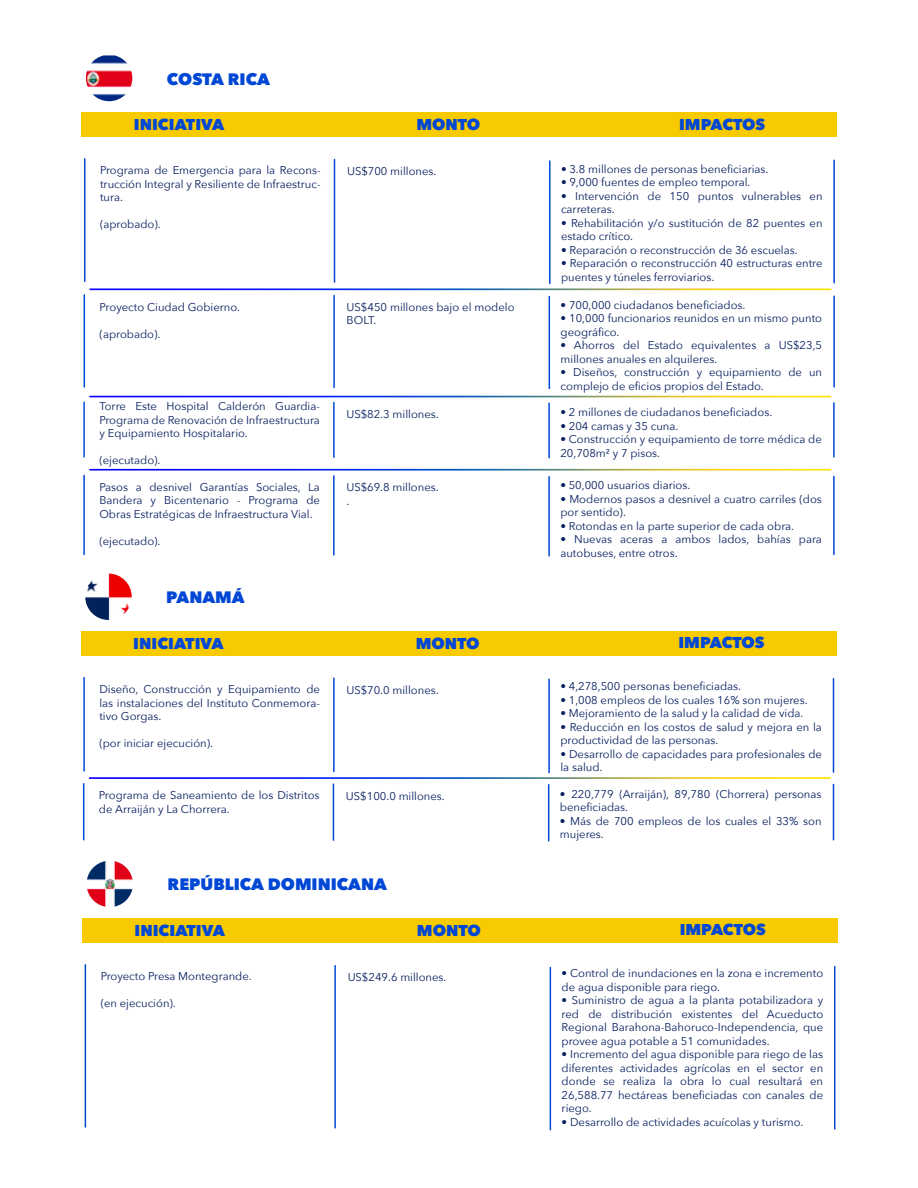
<style>
.page{position:relative;width:918px;height:1188px;background:#fff}
.page>*{position:absolute;margin:0;border:0;box-sizing:border-box;transform-origin:0 0}
.t1{font:800 16.5px "Avenir Next";color:#0047d6}
.t2{font:800 15.6px "Avenir Next";color:#0047d6}
.t3{font:11.25px/13.5px "Avenir Next";color:#061d5e}
</style>
<div class="page">
<img style="left:86px;top:55px;width:46px;height:46px">
<div style="left:82px;top:112px;width:755px;height:25px;background:#f8ca00"></div>
<hr style="left:549px;top:161px;width:2px;height:122px;background:#0047d6">
<hr style="left:334px;top:160px;width:1px;height:122px;background:#0047d6">
<hr style="left:833px;top:160px;width:2px;height:123px;background:#0047d6">
<hr style="left:84px;top:159px;width:2px;height:122px;background:#0047d6">
<svg style="left:89px;top:288px;width:743px;height:2px"></svg>
<hr style="left:549px;top:297px;width:1px;height:92px;background:#0047d6">
<hr style="left:333px;top:295px;width:2px;height:92px;background:#0047d6">
<hr style="left:84px;top:295px;width:1px;height:92px;background:#0047d6">
<hr style="left:833px;top:296px;width:2px;height:91px;background:#0047d6">
<svg style="left:89px;top:396px;width:742px;height:1px"></svg>
<hr style="left:548px;top:403px;width:2px;height:55px;background:#0047d6">
<hr style="left:333px;top:403px;width:2px;height:54px;background:#0047d6">
<hr style="left:83px;top:402px;width:2px;height:55px;background:#0047d6">
<hr style="left:833px;top:403px;width:2px;height:54px;background:#0047d6">
<svg style="left:89px;top:469px;width:742px;height:2px"></svg>
<hr style="left:548px;top:477px;width:2px;height:79px;background:#0047d6">
<hr style="left:333px;top:476px;width:2px;height:79px;background:#0047d6">
<hr style="left:83px;top:475px;width:2px;height:79px;background:#0047d6">
<hr style="left:833px;top:476px;width:2px;height:78px;background:#0047d6">
<img style="left:85px;top:574px;width:47px;height:46px;border-radius:23px">
<div style="left:81px;top:631px;width:756px;height:25px;background:#f8ca00"></div>
<hr style="left:548px;top:679px;width:2px;height:94px;background:#0047d6">
<hr style="left:333px;top:678px;width:2px;height:94px;background:#0047d6">
<hr style="left:833px;top:679px;width:1px;height:93px;background:#0047d6">
<hr style="left:83px;top:678px;width:2px;height:93px;background:#0047d6">
<svg style="left:89px;top:777px;width:742px;height:2px"></svg>
<hr style="left:548px;top:785px;width:1px;height:56px;background:#0047d6">
<hr style="left:333px;top:784px;width:1px;height:56px;background:#0047d6">
<hr style="left:83px;top:784px;width:1px;height:56px;background:#0047d6">
<hr style="left:833px;top:784px;width:1px;height:56px;background:#0047d6">
<img style="left:87px;top:861px;width:46px;height:46px">
<div style="left:82px;top:918px;width:756px;height:25px;background:#f8ca00"></div>
<hr style="left:550px;top:968px;width:1px;height:162px;background:#0047d6">
<hr style="left:334px;top:966px;width:2px;height:162px;background:#0047d6">
<hr style="left:834px;top:967px;width:1px;height:162px;background:#0047d6">
<hr style="left:85px;top:965px;width:1px;height:162px;background:#0047d6">
<h1 class="t1" style="left:167px;top:69px;width:104px">COSTA RICA</h1>
<h2 class="t2" style="left:134px;top:115px;width:92px">INICIATIVA</h2>
<h2 class="t2" style="left:416px;top:115px;width:65px">MONTO</h2>
<h2 class="t2" style="left:679px;top:114px;width:88px">IMPACTOS</h2>
<p class="t3" style="left:100px;top:163px;width:222px;text-align:justify">Programa de Emergencia para la Recons&shy;trucción Integral y Resiliente de Infraestruc&shy;tura.</p>
<p class="t3" style="left:100px;top:217px;width:62px">(aprobado).</p>
<p class="t3" style="left:347px;top:164px;width:91px">US$700 millones.</p>
<p class="t3" style="left:561px;top:162px;width:209px">• 3.8 millones de personas beneficiarias.</p>
<p class="t3" style="left:561px;top:175px;width:191px">• 9,000 fuentes de empleo temporal.</p>
<p class="t3" style="left:561px;top:189px;width:263px">• Intervención de 150 puntos vulnerables en carreteras.</p>
<p class="t3" style="left:561px;top:216px;width:263px">• Rehabilitación y/o sustitución de 82 puentes en estado crítico.</p>
<p class="t3" style="left:561px;top:243px;width:238px">• Reparación o reconstrucción de 36 escuelas.</p>
<p class="t3" style="left:561px;top:256px;width:263px">• Reparación o reconstrucción 40 estructuras entre puentes y túneles ferroviarios.</p>
<p class="t3" style="left:100px;top:299px;width:142px">Proyecto Ciudad Gobierno.</p>
<p class="t3" style="left:100px;top:326px;width:62px">(aprobado).</p>
<p class="t3" style="left:99px;top:399px;width:222px;text-align:justify">Torre Este Hospital Calderón Guardia-Programa de Renovación de Infraestructura y Equipamiento Hospitalario.</p>
<p class="t3" style="left:99px;top:453px;width:63px">(ejecutado).</p>
<p class="t3" style="left:99px;top:480px;width:222px;text-align:justify">Pasos a desnivel Garantías Sociales, La Bandera y Bicentenario - Programa de Obras Estratégicas de Infraestructura Vial.</p>
<p class="t3" style="left:99px;top:534px;width:63px">(ejecutado).</p>
<p class="t3" style="left:347px;top:300px;width:170px">US$450 millones bajo el modelo<br>BOLT.</p>
<p class="t3" style="left:561px;top:298px;width:186px">• 700,000 ciudadanos beneficiados.</p>
<p class="t3" style="left:561px;top:311px;width:263px">• 10,000 funcionarios reunidos en un mismo punto geográfico.</p>
<p class="t3" style="left:561px;top:338px;width:263px">• Ahorros del Estado equivalentes a US$23,5 millones anuales en alquileres.</p>
<p class="t3" style="left:561px;top:365px;width:263px">• Diseños, construcción y equipamiento de un complejo de eficios propios del Estado.</p>
<p class="t3" style="left:346px;top:407px;width:94px">US$82.3 millones.</p>
<p class="t3" style="left:560px;top:405px;width:213px">• 2 millones de ciudadanos beneficiados.</p>
<p class="t3" style="left:560px;top:418px;width:120px">• 204 camas y 35 cuna.</p>
<p class="t3" style="left:560px;top:432px;width:263px">• Construcción y equipamiento de torre médica de<br>20,708m² y 7 pisos.</p>
<p class="t3" style="left:346px;top:480px;width:94px">US$69.8 millones. .</p>
<p class="t3" style="left:560px;top:478px;width:132px">• 50,000 usuarios diarios.</p>
<p class="t3" style="left:560px;top:492px;width:263px">• Modernos pasos a desnivel a cuatro carriles (dos por sentido).</p>
<p class="t3" style="left:560px;top:519px;width:235px">• Rotondas en la parte superior de cada obra.</p>
<p class="t3" style="left:560px;top:532px;width:263px">• Nuevas aceras a ambos lados, bahías para autobuses, entre otros.</p>
<h1 class="t1" style="left:166px;top:587px;width:80px">PANAMÁ</h1>
<h2 class="t2" style="left:133px;top:634px;width:92px">INICIATIVA</h2>
<h2 class="t2" style="left:416px;top:634px;width:65px">MONTO</h2>
<h2 class="t2" style="left:678px;top:633px;width:88px">IMPACTOS</h2>
<p class="t3" style="left:99px;top:682px;width:222px;text-align:justify">Diseño, Construcción y Equipamiento de las instalaciones del Instituto Conmemora&shy;tivo Gorgas.</p>
<p class="t3" style="left:99px;top:736px;width:115px">(por iniciar ejecución).</p>
<p class="t3" style="left:346px;top:682px;width:94px">US$70.0 millones.</p>
<p class="t3" style="left:560px;top:679px;width:182px">• 4,278,500 personas beneficiadas.</p>
<p class="t3" style="left:560px;top:692px;width:249px">• 1,008 empleos de los cuales 16% son mujeres.</p>
<p class="t3" style="left:560px;top:706px;width:245px">• Mejoramiento de la salud y la calidad de vida.</p>
<p class="t3" style="left:560px;top:719px;width:263px">• Reducción en los costos de salud y mejora en la productividad de las personas.</p>
<p class="t3" style="left:560px;top:746px;width:263px">• Desarrollo de capacidades para profesionales de la salud.</p>
<p class="t3" style="left:99px;top:788px;width:222px">Programa de Saneamiento de los Distritos de Arraiján y La Chorrera.</p>
<p class="t3" style="left:346px;top:788px;width:100px">US$100.0 millones.</p>
<p class="t3" style="left:560px;top:786px;width:263px">• 220,779 (Arraiján), 89,780 (Chorrera) personas beneficiadas.</p>
<p class="t3" style="left:560px;top:813px;width:263px">• Más de 700 empleos de los cuales el 33% son mujeres.</p>
<h1 class="t1" style="left:168px;top:874px;width:221px">REPÚBLICA DOMINICANA</h1>
<h2 class="t2" style="left:135px;top:921px;width:92px">INICIATIVA</h2>
<h2 class="t2" style="left:417px;top:921px;width:65px">MONTO</h2>
<h2 class="t2" style="left:680px;top:920px;width:88px">IMPACTOS</h2>
<p class="t3" style="left:101px;top:969px;width:153px">Proyecto Presa Montegrande.</p>
<p class="t3" style="left:101px;top:996px;width:77px">(en ejecución).</p>
<p class="t3" style="left:348px;top:970px;width:100px">US$249.6 millones.</p>
<p class="t3" style="left:562px;top:966px;width:263px">• Control de inundaciones en la zona e incremento de agua disponible para riego.</p>
<p class="t3" style="left:562px;top:993px;width:263px;text-align:justify">• Suministro de agua a la planta potabilizadora y red de distribución existentes del Acueducto Regional Barahona-Bahoruco-Independencia, que provee agua potable a 51 comunidades.</p>
<p class="t3" style="left:562px;top:1047px;width:263px;text-align:justify">• Incremento del agua disponible para riego de las diferentes actividades agrícolas en el sector en donde se realiza la obra lo cual resultará en 26,588.77 hectáreas beneficiadas con canales de riego.</p>
<p class="t3" style="left:562px;top:1115px;width:243px">• Desarrollo de actividades acuícolas y turismo.</p>
</div>
